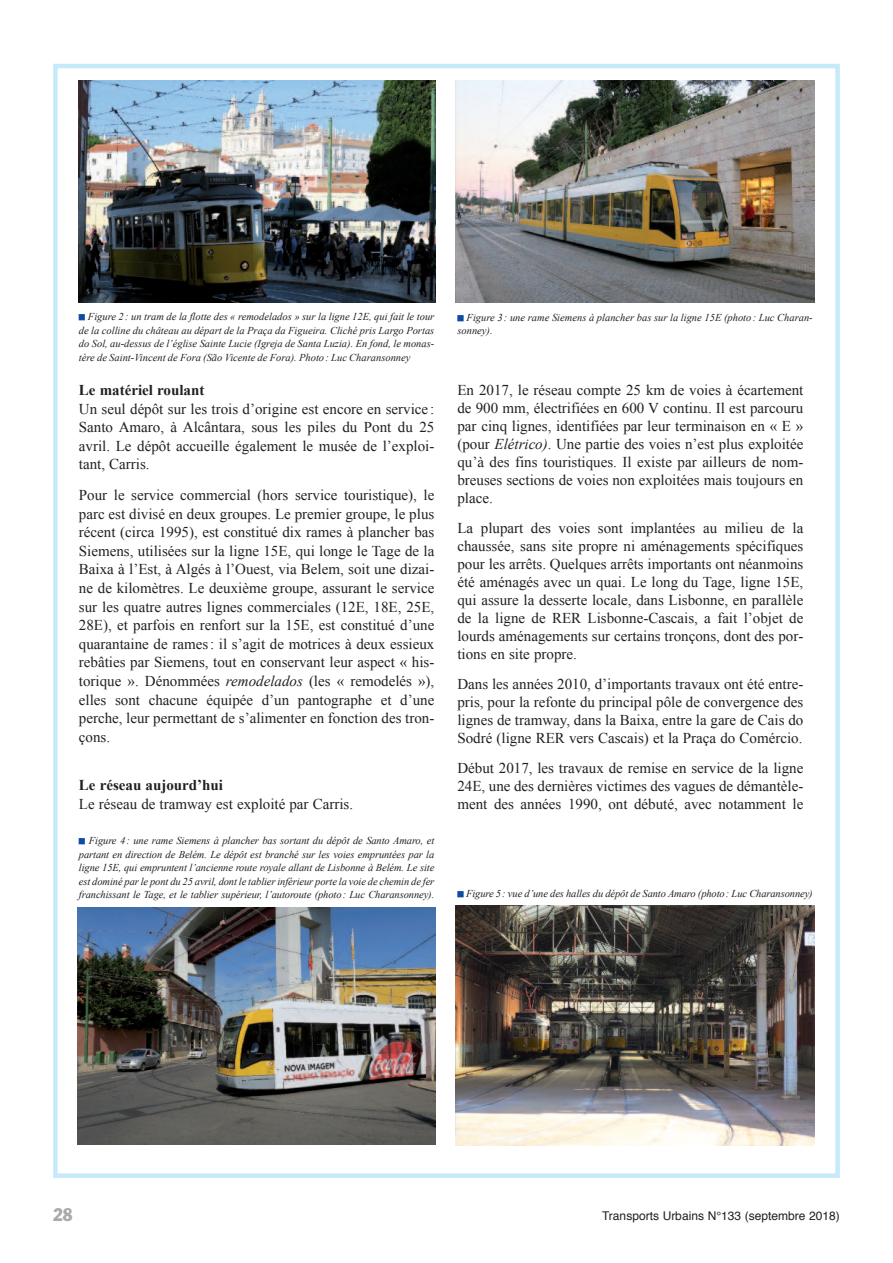
<style>
.page{position:relative;width:893px;height:1263px;background:#fff}
.page>*{position:absolute;margin:0;border:0;box-sizing:border-box;transform-origin:0 0}
.t1{font:condensed 18px "Franklin Gothic";color:#a8a9ad}
.t2{font:15px/18px "Times New Roman";color:#231f20;text-align:justify}
.t3{font:700 15px "Times New Roman";color:#231f20}
.t4{font:12px "Helvetica";color:#231f20}
.t5{font:italic 10.5px/13.5px "Times New Roman";letter-spacing:-.01em;color:#231f20;text-align:justify}
.s1{font-family:"Menlo";font-weight:700;font-style:normal;color:#0d4da1}
.s2{font-style:italic}
</style>
<div class="page">
<div style="left:53px;top:64px;width:787px;height:1114px;border:4px solid #c6eafa"></div>
<img style="left:78px;top:81px;width:357px;height:222px">
<img style="left:77px;top:907px;width:359px;height:238px">
<img style="left:456px;top:81px;width:358px;height:222px">
<img style="left:456px;top:906px;width:358px;height:240px">
<p class="t5" style="left:79px;top:310px;width:357px"><span class="s1">■</span> Figure 2 : un tram de la flotte des « remodelados » sur la ligne 12E, qui fait le tour de la colline du château au départ de la Praça da Figueira. Cliché pris Largo Portas do Sol, au-dessus de l’église Sainte Lucie (Igreja de Santa Luzia). En fond, le monas&shy;tère de Saint-Vincent de Fora (São Vicente de Fora). Photo : Luc Charansonney</p>
<p class="t3" style="left:79px;top:381px;width:127px">Le matériel roulant</p>
<p class="t2" style="left:79px;top:399px;width:357px;line-height:18.6px">Un seul dépôt sur les trois d’origine est encore en service :<br>Santo Amaro, à Alcântara, sous les piles du Pont du 25 avril. Le dépôt accueille également le musée de l’exploi&shy;tant, Carris.</p>
<p class="t2" style="left:79px;top:486px;width:357px;line-height:18.6px">Pour le service commercial (hors service touristique), le parc est divisé en deux groupes. Le premier groupe, le plus récent (circa 1995), est constitué dix rames à plancher bas Siemens, utilisées sur la ligne 15E, qui longe le Tage de la Baixa à l’Est, à Algés à l’Ouest, via Belem, soit une dizai&shy;ne de kilomètres. Le deuxième groupe, assurant le service sur les quatre autres lignes commerciales (12E, 18E, 25E, 28E), et parfois en renfort sur la 15E, est constitué d’une quarantaine de rames: il s’agit de motrices à deux essieux rebâties par Siemens, tout en conservant leur aspect « his&shy;torique ». Dénommées <span class="s2">remodelados</span> (les « remodelés »), elles sont chacune équipée d’un pantographe et d’une perche, leur permettant de s’alimenter en fonction des tron&shy;çons.</p>
<p class="t3" style="left:79px;top:777px;width:146px">Le réseau aujourd’hui</p>
<p class="t2" style="left:79px;top:795px;width:276px">Le réseau de tramway est exploité par Carris.</p>
<p class="t5" style="left:79px;top:834px;width:357px"><span class="s1">■</span> Figure 4: une rame Siemens à plancher bas sortant du dépôt de Santo Amaro, et partant en direction de Belém. Le dépôt est branché sur les voies empruntées par la ligne 15E, qui empruntent l’ancienne route royale allant de Lisbonne à Belém. Le site est dominé par le pont du 25 avril, dont le tablier inférieur porte la voie de chemin de fer franchissant le Tage, et le tablier supérieur, l’autoroute (photo: Luc Charansonney).</p>
<p class="t5" style="left:457px;top:311px;width:357px"><span class="s1">■</span> Figure 3 : une rame Siemens à plancher bas sur la ligne 15E (photo : Luc Charan&shy;sonney).</p>
<p class="t2" style="left:457px;top:381px;width:347px">En 2017, le réseau compte 25 km de voies à écartement de 900 mm, électrifiées en 600 V continu. Il est parcouru par cinq lignes, identifiées par leur terminaison en « E » (pour <span class="s2">Elétrico)</span>. Une partie des voies n’est plus exploitée qu’à des fins touristiques. Il existe par ailleurs de nom&shy;breuses sections de voies non exploitées mais toujours en place.</p>
<p class="t2" style="left:457px;top:519px;width:347px">La plupart des voies sont implantées au milieu de la chaussée, sans site propre ni aménagements spécifiques pour les arrêts. Quelques arrêts importants ont néanmoins été aménagés avec un quai. Le long du Tage, ligne 15E, qui assure la desserte locale, dans Lisbonne, en parallèle de la ligne de RER Lisbonne-Cascais, a fait l’objet de lourds aménagements sur certains tronçons, dont des por&shy;tions en site propre.</p>
<p class="t2" style="left:457px;top:675px;width:347px">Dans les années 2010, d’importants travaux ont été entre&shy;pris, pour la refonte du principal pôle de convergence des lignes de tramway, dans la Baixa, entre la gare de Cais do Sodré (ligne RER vers Cascais) et la Praça do Comércio.</p>
<p class="t2" style="left:457px;top:759px;width:347px">Début 2017, les travaux de remise en service de la ligne 24E, une des dernières victimes des vagues de démantèle&shy;ment des années 1990, ont débuté, avec notamment le</p>
<p class="t5" style="left:457px;top:886px;width:357px"><span class="s1">■</span> Figure 5: vue d’une des halles du dépôt de Santo Amaro (photo: Luc Charansonney)</p>
<p class="t1" style="left:53px;top:1208px;width:21px">28</p>
<p class="t4" style="left:602px;top:1211px;width:239px">Transports Urbains N°133 (septembre 2018)</p>
</div>
